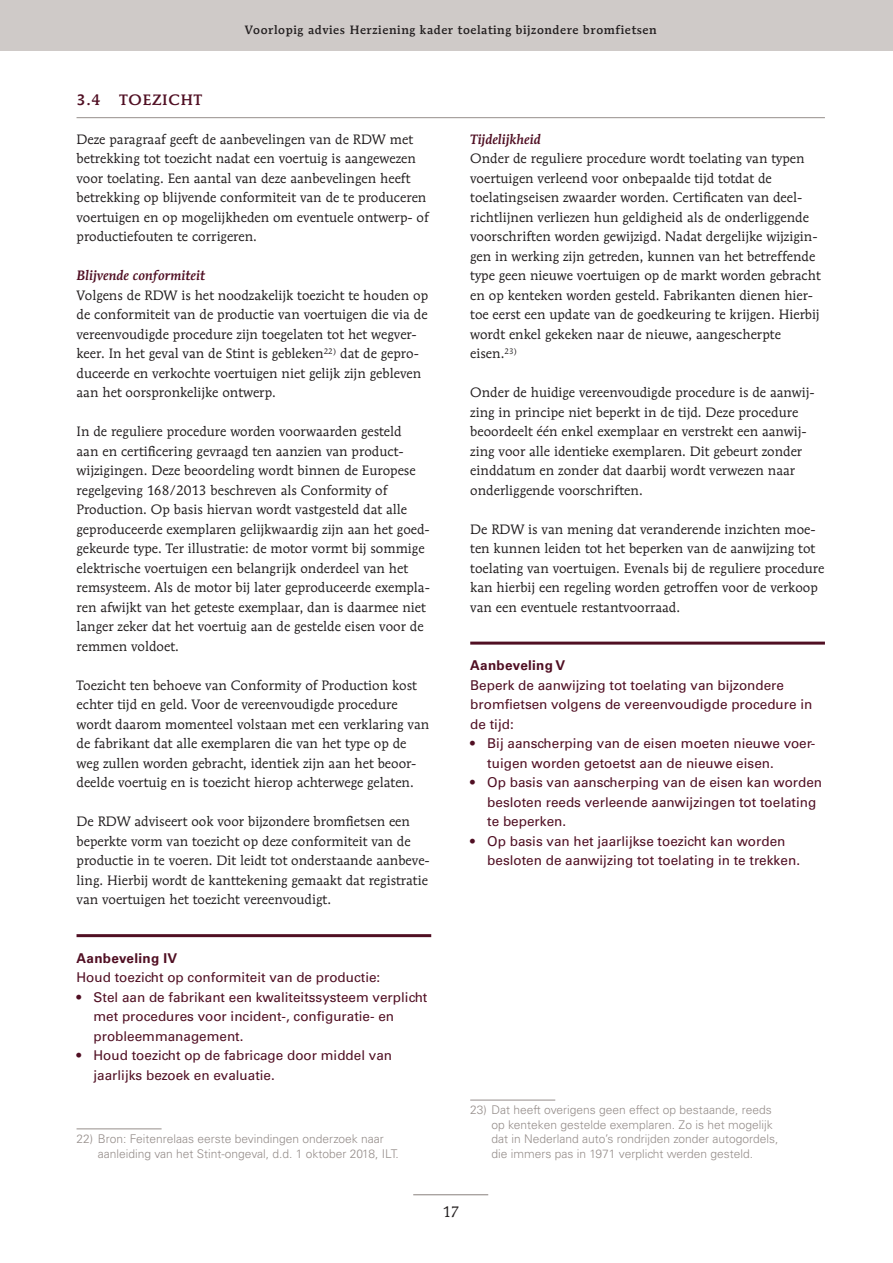
<style>
.page{position:relative;width:893px;height:1263px;background:#fff}
.page>*{position:absolute;margin:0;border:0;box-sizing:border-box;transform-origin:0 0}
.t1{font:500 15px "Mendoza Roman Std";letter-spacing:.05em;color:#500f23}
.t2{font:15px "Mendoza Roman Std";color:#231f20}
.t3{font:13.5px/19.5px "Mendoza Roman Std";color:#231f20}
.t4{font:13.5px/19.5px "Univers LT Std";color:#500f23}
.t5{font:italic 500 13.5px "Mendoza Roman Std";color:#500f23}
.t6{font:700 13.5px "Univers LT Std";letter-spacing:.02em;color:#500f23}
.t7{font:300 12px/14.4px "Univers LT Std";color:#968e8b}
.t8{font:500 12px "Mendoza Roman Std";letter-spacing:.05em;color:#231f20}
</style>
<div class="page">
<div style="left:0;top:0;width:893px;height:51px;background:#cfcac8"></div>
<hr style="left:413px;top:1194px;width:75px;height:1px;background:#968e8b">
<hr style="left:77px;top:117px;width:748px;height:1px;background:#968e8b">
<hr style="left:77px;top:934px;width:354px;height:3px;background:#500f23">
<hr style="left:77px;top:1128px;width:85px;height:1px;background:#968e8b">
<hr style="left:470px;top:642px;width:355px;height:3px;background:#500f23">
<hr style="left:470px;top:1100px;width:85px;height:1px;background:#968e8b">
<p class="t8" style="left:245px;top:22px;width:413px">Voorlopig advies Herziening kader toelating bijzondere bromfietsen</p>
<p class="t1" style="left:77px;top:90px;width:127px">3.4 TOEZICHT</p>
<p class="t3" style="left:77px;top:129px;width:354px">Deze paragraaf geeft de aanbevelingen van de RDW met betrekking tot toezicht nadat een voertuig is aangewezen voor toelating. Een aantal van deze aanbevelingen heeft betrekking op blijvende conformiteit van de te produceren voertuigen en op mogelijkheden om eventuele ontwerp- of productiefouten te corrigeren.</p>
<p class="t5" style="left:77px;top:267px;width:130px">Blijvende conformiteit</p>
<p class="t3" style="left:77px;top:285px;width:353px">Volgens de RDW is het noodzakelijk toezicht te houden op de conformiteit van de productie van voertuigen die via de vereenvoudigde procedure zijn toegelaten tot het wegver&shy;keer. In het geval van de Stint is gebleken<sup>22)</sup> dat de gepro&shy;duceerde en verkochte voertuigen niet gelijk zijn gebleven aan het oorspronkelijke ontwerp.</p>
<p class="t3" style="left:77px;top:421px;width:355px">In de reguliere procedure worden voorwaarden gesteld<br>aan en certificering gevraagd ten aanzien van product&shy;wijzigingen. Deze beoordeling wordt binnen de Europese regelgeving 168/2013 beschreven als Conformity of Production. Op basis hiervan wordt vastgesteld dat alle geproduceerde exemplaren gelijkwaardig zijn aan het goed&shy;gekeurde type. Ter illustratie: de motor vormt bij sommige elektrische voertuigen een belangrijk onderdeel van het remsysteem. Als de motor bij later geproduceerde exempla&shy;ren afwijkt van het geteste exemplaar, dan is daarmee niet langer zeker dat het voertuig aan de gestelde eisen voor de remmen voldoet.</p>
<p class="t3" style="left:77px;top:675px;width:354px">Toezicht ten behoeve van Conformity of Production kost echter tijd en geld. Voor de vereenvoudigde procedure wordt daarom momenteel volstaan met een verklaring van de fabrikant dat alle exemplaren die van het type op de weg zullen worden gebracht, identiek zijn aan het beoor&shy;deelde voertuig en is toezicht hierop achterwege gelaten.</p>
<p class="t3" style="left:77px;top:811px;width:355px">De RDW adviseert ook voor bijzondere bromfietsen een beperkte vorm van toezicht op deze conformiteit van de productie in te voeren. Dit leidt tot onderstaande aanbeve&shy;ling. Hierbij wordt de kanttekening gemaakt dat registratie van voertuigen het toezicht vereenvoudigt.</p>
<p class="t5" style="left:470px;top:131px;width:72px">Tijdelijkheid</p>
<p class="t3" style="left:470px;top:148px;width:352px">Onder de reguliere procedure wordt toelating van typen voertuigen verleend voor onbepaalde tijd totdat de toelatingseisen zwaarder worden. Certificaten van deel&shy;richtlijnen verliezen hun geldigheid als de onderliggende voorschriften worden gewijzigd. Nadat dergelijke wijzigin&shy;gen in werking zijn getreden, kunnen van het betreffende type geen nieuwe voertuigen op de markt worden gebracht en op kenteken worden gesteld. Fabrikanten dienen hier&shy;toe eerst een update van de goedkeuring te krijgen. Hierbij wordt enkel gekeken naar de nieuwe, aangescherpte eisen.<sup>23)</sup></p>
<p class="t3" style="left:470px;top:382px;width:346px">Onder de huidige vereenvoudigde procedure is de aanwij&shy;zing in principe niet beperkt in de tijd. Deze procedure beoordeelt één enkel exemplaar en verstrekt een aanwij&shy;zing voor alle identieke exemplaren. Dit gebeurt zonder einddatum en zonder dat daarbij wordt verwezen naar onderliggende voorschriften.</p>
<p class="t3" style="left:470px;top:519px;width:356px">De RDW is van mening dat veranderende inzichten moe&shy;ten kunnen leiden tot het beperken van de aanwijzing tot toelating van voertuigen. Evenals bij de reguliere procedure kan hierbij een regeling worden getroffen voor de verkoop van een eventuele restantvoorraad.</p>
<p class="t6" style="left:470px;top:657px;width:97px">Aanbeveling V</p>
<p class="t4" style="left:470px;top:675px;width:344px">Beperk de aanwijzing tot toelating van bijzondere bromfietsen volgens de vereenvoudigde procedure in de tijd:</p>
<p class="t4" style="left:487px;top:734px;width:329px;text-indent:-17px">• Bij aanscherping van de eisen moeten nieuwe voer&shy;tuigen worden getoetst aan de nieuwe eisen.</p>
<p class="t4" style="left:487px;top:772px;width:336px;text-indent:-17px">• Op basis van aanscherping van de eisen kan worden besloten reeds verleende aanwijzingen tot toelating te beperken.</p>
<p class="t4" style="left:487px;top:831px;width:314px;text-indent:-17px">• Op basis van het jaarlijkse toezicht kan worden besloten de aanwijzing tot toelating in te trekken.</p>
<p class="t6" style="left:77px;top:950px;width:102px">Aanbeveling IV</p>
<p class="t4" style="left:77px;top:967px;width:305px">Houd toezicht op conformiteit van de productie:</p>
<p class="t4" style="left:94px;top:987px;width:335px;text-indent:-17px">• Stel aan de fabrikant een kwaliteitssysteem verplicht met procedures voor incident-, configuratie- en probleemmanagement.</p>
<p class="t4" style="left:94px;top:1045px;width:300px;text-indent:-17px">• Houd toezicht op de fabricage door middel van jaarlijks bezoek en evaluatie.</p>
<p class="t7" style="left:98px;top:1132px;width:302px;text-indent:-21px">22) Bron: Feitenrelaas eerste bevindingen onderzoek naar aanleiding van het Stint-ongeval, d.d. 1 oktober 2018, ILT.</p>
<p class="t7" style="left:491px;top:1103px;width:289px;text-indent:-21px">23) Dat heeft overigens geen effect op bestaande, reeds op kenteken gestelde exemplaren. Zo is het mogelijk dat in Nederland auto’s rondrijden zonder autogordels, die immers pas in 1971 verplicht werden gesteld.</p>
<p class="t2" style="left:442px;top:1202px;width:18px">17</p>
</div>
